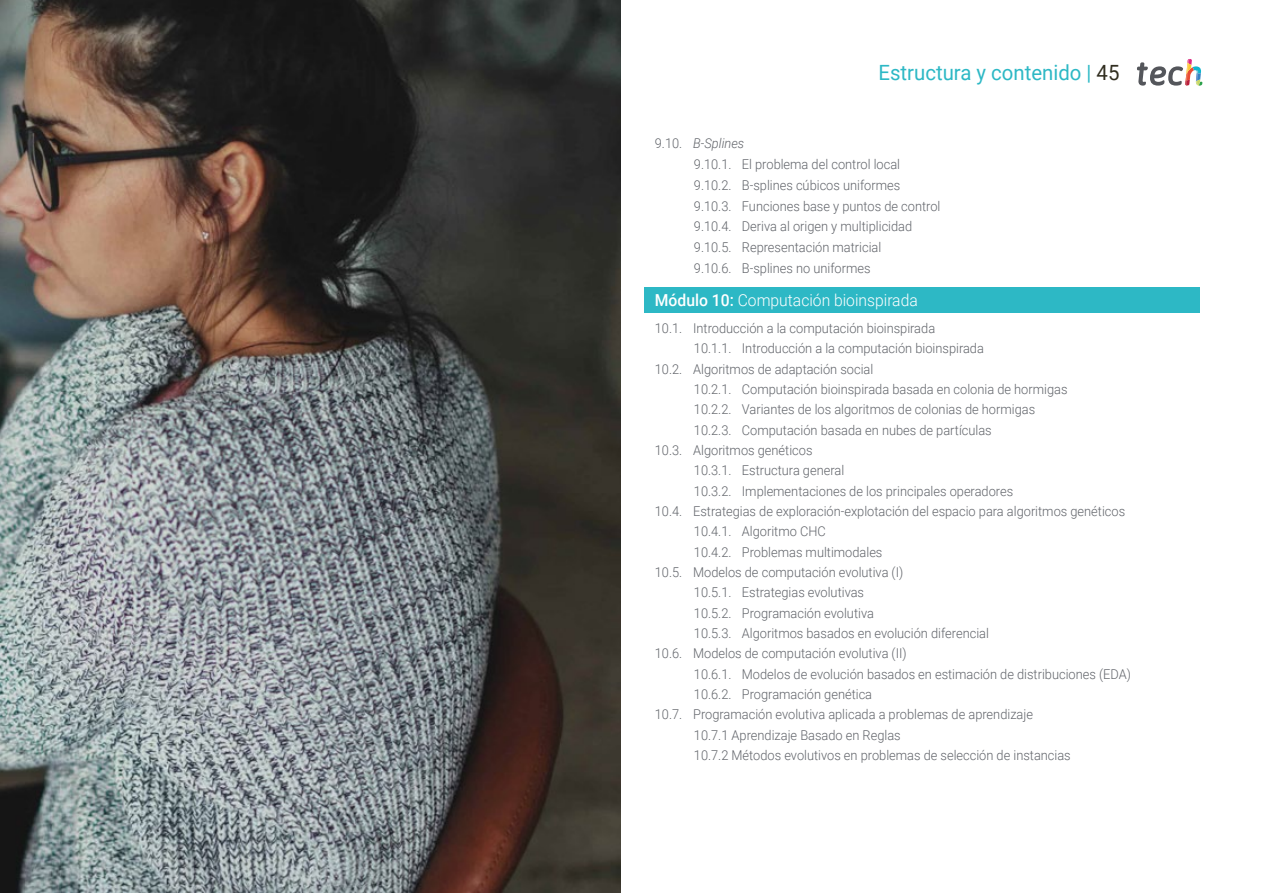
<style>
.page{position:relative;width:1263px;height:893px;background:#fff}
.page>*{position:absolute;margin:0;border:0;box-sizing:border-box;transform-origin:0 0}
.t1{font:21px "Roboto";color:#2db8c5}
.t2{font:300 16.5px "Roboto";color:#fff;scale:.95 1}
.t3{font:300 13.5px/20.7px "Roboto";color:#61646a;scale:.95 1}
.s1{color:#312e20}
.s2{font-style:italic}
.s3{font-weight:500}
</style>
<div class="page">
<img style="left:0;top:0;width:621px;height:893px">
<svg style="left:1137px;top:59px;width:65px;height:27px"></svg>
<div style="left:644px;top:287px;width:555px;height:25px;background:#2db8c5"></div>
<h1 class="t1" style="left:878px;top:57px;width:242px">Estructura y contenido | <span class="s1">45</span></h1>
<p class="t3" style="left:694px;top:133px;width:261px;text-indent:-39px">9.10. <span class="s2">B-Splines<br></span>9.10.1. El problema del control local 9.10.2. B-splines cúbicos uniformes 9.10.3. Funciones base y puntos de control 9.10.4. Deriva al origen y multiplicidad 9.10.5. Representación matricial<br>9.10.6. B-splines no uniformes</p>
<p class="t2" style="left:655px;top:289px;width:278px"><span class="s3">Módulo 10:</span> Computación bioinspirada</p>
<p class="t3" style="left:655px;top:317px;width:297px">10.1. Introducción a la computación bioinspirada</p>
<p class="t3" style="left:694px;top:338px;width:307px">10.1.1. Introducción a la computación bioinspirada</p>
<p class="t3" style="left:655px;top:358px;width:231px">10.2. Algoritmos de adaptación social</p>
<p class="t3" style="left:694px;top:378px;width:395px">10.2.1. Computación bioinspirada basada en colonia de hormigas</p>
<p class="t3" style="left:694px;top:399px;width:361px">10.2.2. Variantes de los algoritmos de colonias de hormigas</p>
<p class="t3" style="left:694px;top:419px;width:315px">10.2.3. Computación basada en nubes de partículas</p>
<p class="t3" style="left:655px;top:439px;width:167px">10.3. Algoritmos genéticos</p>
<p class="t3" style="left:694px;top:460px;width:160px">10.3.1. Estructura general</p>
<p class="t3" style="left:694px;top:480px;width:338px">10.3.2. Implementaciones de los principales operadores</p>
<p class="t3" style="left:655px;top:500px;width:496px">10.4. Estrategias de exploración-explotación del espacio para algoritmos genéticos</p>
<p class="t3" style="left:694px;top:521px;width:140px">10.4.1. Algoritmo CHC</p>
<p class="t3" style="left:694px;top:541px;width:200px">10.4.2. Problemas multimodales</p>
<p class="t3" style="left:655px;top:561px;width:263px">10.5. Modelos de computación evolutiva (I)</p>
<p class="t3" style="left:694px;top:582px;width:181px">10.5.1. Estrategias evolutivas</p>
<p class="t3" style="left:694px;top:602px;width:191px">10.5.2. Programación evolutiva</p>
<p class="t3" style="left:694px;top:622px;width:312px">10.5.3. Algoritmos basados en evolución diferencial</p>
<p class="t3" style="left:655px;top:643px;width:267px">10.6. Modelos de computación evolutiva (II)</p>
<p class="t3" style="left:694px;top:663px;width:461px">10.6.1. Modelos de evolución basados en estimación de distribuciones (EDA)</p>
<p class="t3" style="left:694px;top:683px;width:189px">10.6.2. Programación genética</p>
<p class="t3" style="left:655px;top:704px;width:399px">10.7. Programación evolutiva aplicada a problemas de aprendizaje</p>
<p class="t3" style="left:694px;top:724px;width:219px">10.7.1 Aprendizaje Basado en Reglas</p>
<p class="t3" style="left:694px;top:744px;width:398px">10.7.2 Métodos evolutivos en problemas de selección de instancias</p>
</div>
